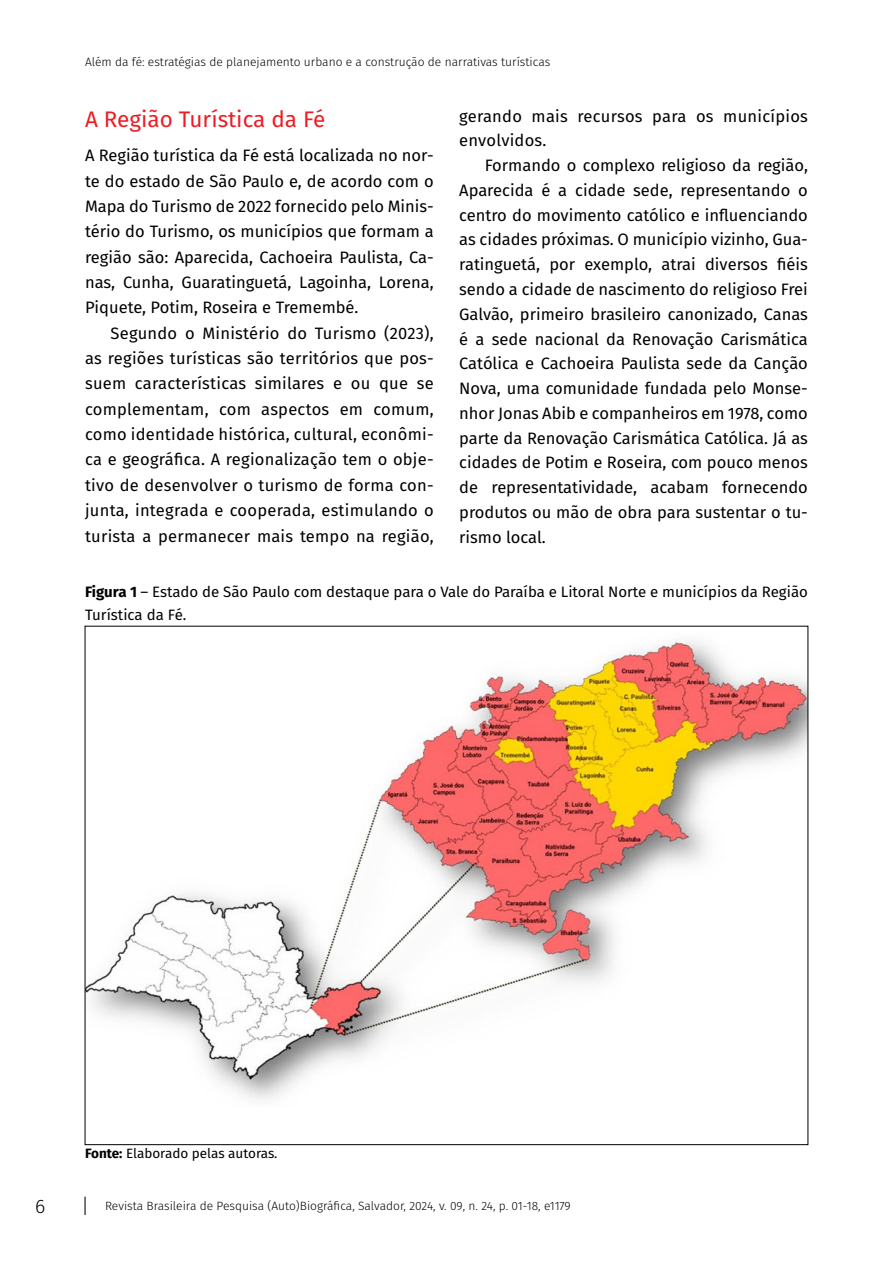
<style>
.page{position:relative;width:893px;height:1276px;background:#fff}
.page>*{position:absolute;margin:0;border:0;box-sizing:border-box;transform-origin:0 0}
.t1{font:22.5px "Fira Sans";color:#ed1d24}
.t2{font:300 19.5px "Fira Sans";color:#000}
.t3{font:16.5px/24.8px "Fira Sans";color:#000;text-align:justify}
.t4{font:15px/22.5px "Fira Sans";color:#000}
.t5{font:13.5px "Fira Sans";color:#000}
.t6{font:300 12px "Fira Sans";color:#000}
.s1{font-weight:700}
</style>
<div class="page">
<svg style="left:85px;top:1196px;width:1px;height:19px"></svg>
<img style="left:87px;top:640px;width:719px;height:460px">
<p class="t6" style="left:85px;top:53px;width:467px">Além da fé: estratégias de planejamento urbano e a construção de narrativas turísticas</p>
<h1 class="t1" style="left:85px;top:102px;width:242px">A Região Turística da Fé</h1>
<p class="t3" style="left:85px;top:142px;width:350px;line-height:25.3px">A Região turística da Fé está localizada no nor&shy;te do estado de São Paulo e, de acordo com o Mapa do Turismo de 2022 fornecido pelo Minis&shy;tério do Turismo, os municípios que formam a região são: Aparecida, Cachoeira Paulista, Ca&shy;nas, Cunha, Guaratinguetá, Lagoinha, Lorena, Piquete, Potim, Roseira e Tremembé.</p>
<p class="t3" style="left:85px;top:320px;width:350px;line-height:25.3px;text-indent:26px">Segundo o Ministério do Turismo (2023), as regiões turísticas são territórios que pos&shy;suem características similares e ou que se complementam, com aspectos em comum, como identidade histórica, cultural, econômi&shy;ca e geográfica. A regionalização tem o obje&shy;tivo de desenvolver o turismo de forma con&shy;junta, integrada e cooperada, estimulando o turista a permanecer mais tempo na região,</p>
<p class="t3" style="left:459px;top:103px;width:350px">gerando mais recursos para os municípios envolvidos.</p>
<p class="t3" style="left:459px;top:153px;width:350px;text-indent:26px">Formando o complexo religioso da região, Aparecida é a cidade sede, representando o centro do movimento católico e influenciando as cidades próximas. O município vizinho, Gua&shy;ratinguetá, por exemplo, atrai diversos fiéis sendo a cidade de nascimento do religioso Frei Galvão, primeiro brasileiro canonizado, Canas é a sede nacional da Renovação Carismática Católica e Cachoeira Paulista sede da Canção Nova, uma comunidade fundada pelo Monse&shy;nhor Jonas Abib e companheiros em 1978, como parte da Renovação Carismática Católica. Já as cidades de Potim e Roseira, com pouco menos de representatividade, acabam fornecendo produtos ou mão de obra para sustentar o tu&shy;rismo local.</p>
<p class="t4" style="left:85px;top:580px;width:724px"><span class="s1">Figura 1</span> – Estado de São Paulo com destaque para o Vale do Paraíba e Litoral Norte e municípios da Região<br>Turística da Fé.</p>
<p class="t5" style="left:85px;top:1142px;width:194px"><span class="s1">Fonte:</span> Elaborado pelas autoras.</p>
<p class="t2" style="left:35px;top:1192px;width:12px">6</p>
<p class="t6" style="left:105px;top:1197px;width:467px">Revista Brasileira de Pesquisa (Auto)Biográfica, Salvador, 2024, v. 09, n. 24, p. 01-18, e1179</p>
</div>
